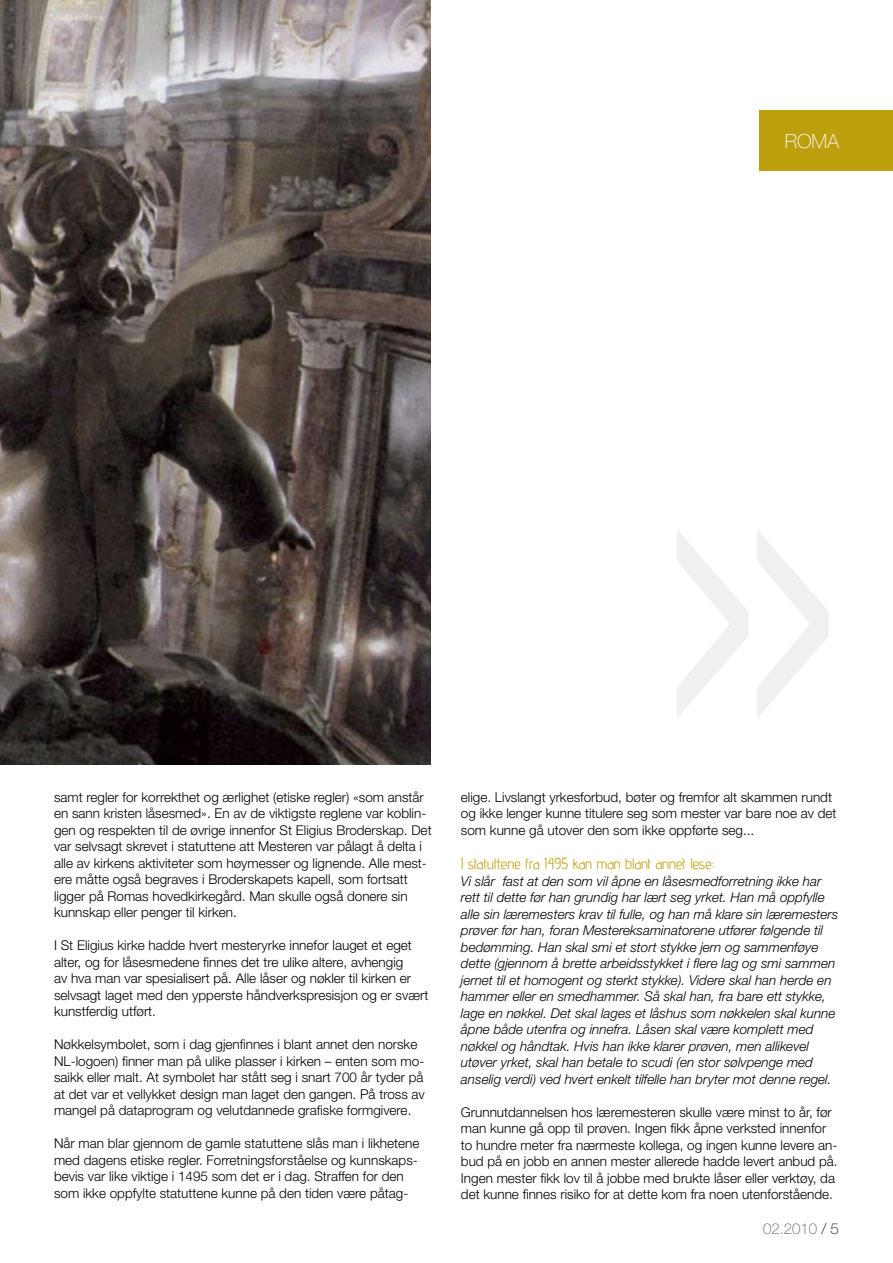
<style>
.page{position:relative;width:893px;height:1263px;background:#fff}
.page>*{position:absolute;margin:0;border:0;box-sizing:border-box;transform-origin:0 0}
.t1{font:100 19.5px "Helvetica Neue";color:#fff}
.t2{font:15px "advent Rounded";color:#bea00e}
.t3{font:100 15px "Helvetica Neue";color:#58595b}
.t4{font:300 13.5px/16.5px "Helvetica Neue";color:#000}
.t5{font:italic 300 13.5px/16.5px "Helvetica Neue";color:#000}
.s1{color:#000}
</style>
<div class="page">
<img style="left:0;top:0;width:431px;height:764px">
<div style="left:760px;top:111px;width:133px;height:60px;background:#bea00e"></div>
<h1 class="t1" style="left:785px;top:130px;width:56px">ROMA</h1>
<p class="t4" style="left:54px;top:788px;width:379px">samt regler for korrekthet og ærlighet (etiske regler) «som anstår en sann kristen låsesmed». En av de viktigste reglene var koblin&shy;gen og respekten til de øvrige innenfor St Eligius Broderskap. Det var selvsagt skrevet i statuttene att Mesteren var pålagt å delta i alle av kirkens aktiviteter som høymesser og lignende. Alle mest&shy;ere måtte også begraves i Broderskapets kapell, som fortsatt ligger på Romas hovedkirkegård. Man skulle også donere sin kunnskap eller penger til kirken.</p>
<p class="t4" style="left:54px;top:937px;width:376px">I St Eligius kirke hadde hvert mesteryrke innefor lauget et eget alter, og for låsesmedene finnes det tre ulike altere, avhengig<br>av hva man var spesialisert på. Alle låser og nøkler til kirken er selvsagt laget med den ypperste håndverkspresisjon og er svært kunstferdig utført.</p>
<p class="t4" style="left:54px;top:1036px;width:372px">Nøkkelsymbolet, som i dag gjenfinnes i blant annet den norske NL-logoen) finner man på ulike plasser i kirken – enten som mo&shy;saikk eller malt. At symbolet har stått seg i snart 700 år tyder på at det var et vellykket design man laget den gangen. På tross av mangel på dataprogram og velutdannede grafiske formgivere.</p>
<p class="t4" style="left:54px;top:1135px;width:367px">Når man blar gjennom de gamle statuttene slås man i likhetene med dagens etiske regler. Forretningsforståelse og kunnskaps&shy;bevis var like viktige i 1495 som det er i dag. Straffen for den som ikke oppfylte statuttene kunne på den tiden være påtag-</p>
<p class="t4" style="left:461px;top:788px;width:377px">elige. Livslangt yrkesforbud, bøter og fremfor alt skammen rundt og ikke lenger kunne titulere seg som mester var bare noe av det som kunne gå utover den som ikke oppførte seg...</p>
<p class="t2" style="left:461px;top:852px;width:255px">I statuttene fra 1495 kan man blant annet lese:</p>
<p class="t5" style="left:461px;top:872px;width:379px">Vi slår fast at den som vil åpne en låsesmedforretning ikke har rett til dette før han grundig har lært seg yrket. Han må oppfylle alle sin læremesters krav til fulle, og han må klare sin læremesters prøver før han, foran Mestereksaminatorene utfører følgende til bedømming. Han skal smi et stort stykke jern og sammenføye dette (gjennom å brette arbeidsstykket i flere lag og smi sammen jernet til et homogent og sterkt stykke). Videre skal han herde en hammer eller en smedhammer. Så skal han, fra bare ett stykke, lage en nøkkel. Det skal lages et låshus som nøkkelen skal kunne åpne både utenfra og innefra. Låsen skal være komplett med nøkkel og håndtak. Hvis han ikke klarer prøven, men allikevel utøver yrket, skal han betale to scudi (en stor sølvpenge med anselig verdi) ved hvert enkelt tilfelle han bryter mot denne regel.</p>
<p class="t4" style="left:461px;top:1103px;width:378px">Grunnutdannelsen hos læremesteren skulle være minst to år, før man kunne gå opp til prøven. Ingen fikk åpne verksted innenfor to hundre meter fra nærmeste kollega, og ingen kunne levere an&shy;bud på en jobb en annen mester allerede hadde levert anbud på.<br>Ingen mester fikk lov til å jobbe med brukte låser eller verktøy, da det kunne finnes risiko for at dette kom fra noen utenforstående.</p>
<p class="t3" style="left:763px;top:1220px;width:77px">02.2010 <span class="s1">/ 5</span></p>
</div>
